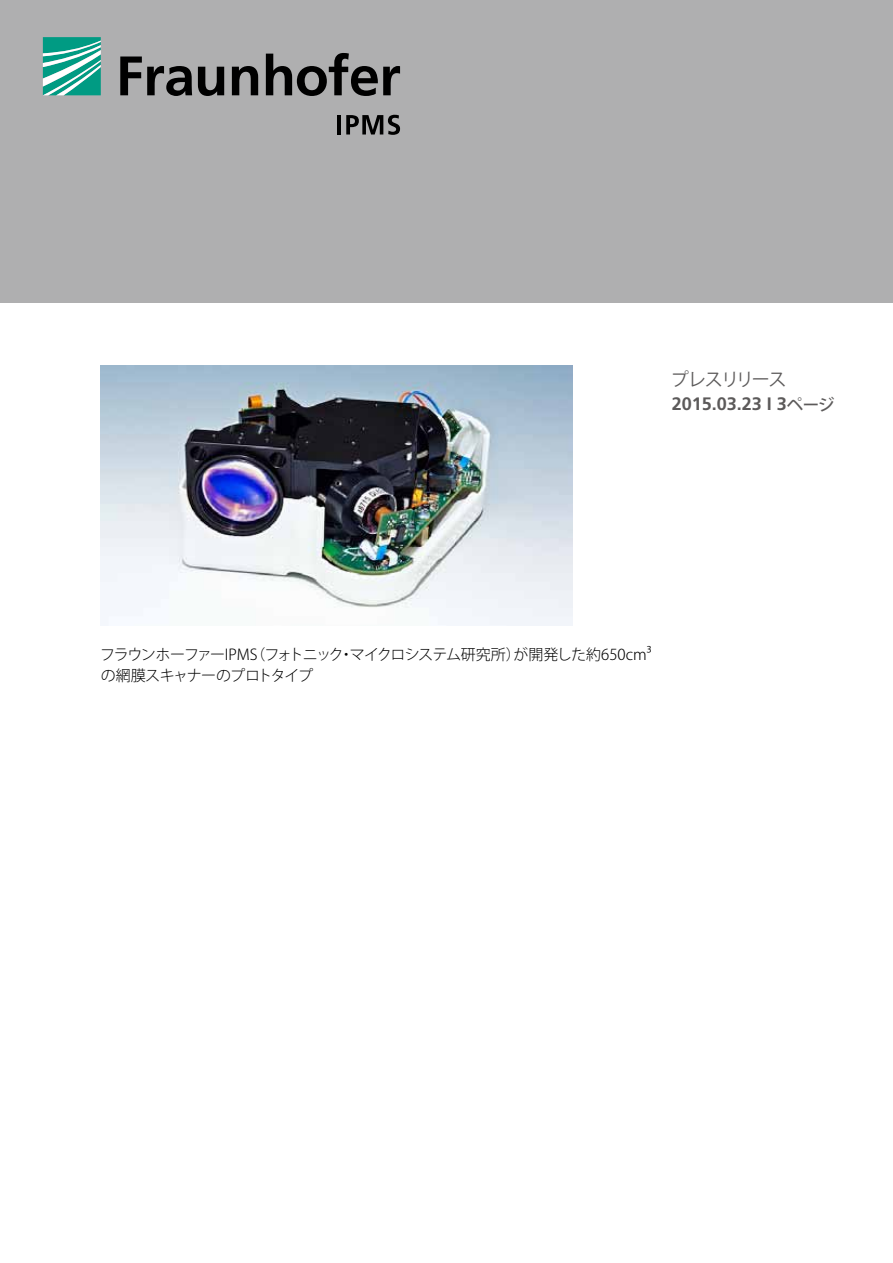
<style>
.page{position:relative;width:893px;height:1263px;background:#fff}
.page>*{position:absolute;margin:0;border:0;box-sizing:border-box;transform-origin:0 0}
.t1{font:700 18px "Frutiger LT Com";color:#5c5a5a}
.t2{font:18px "Koz Go Pro";letter-spacing:-.09em;color:#5c5a5a}
.t3{font:300 15px/21px "Koz Go Pro";letter-spacing:-.05em;color:#000}
.s1{font-family:"Koz Go Pro";font-weight:500;font-size:16.5px}
</style>
<div class="page">
<div style="left:0;top:0;width:893px;height:302px;background:#afafb0"></div>
<svg style="left:43px;top:37px;width:58px;height:58px;background:#4ab6a5"></svg>
<svg style="left:120px;top:53px;width:280px;height:43px"></svg>
<hr style="left:338px;top:115px;width:3px;height:19px;background:#000">
<svg style="left:346px;top:115px;width:54px;height:20px"></svg>
<img style="left:101px;top:366px;width:472px;height:259px">
<p class="t2" style="left:671px;top:368px;width:117px">プレスリリース</p>
<p class="t1" style="left:672px;top:394px;width:164px">2015.03.23 I 3<span class="s1">ページ</span></p>
<p class="t3" style="left:100px;top:644px;width:553px">フラウンホーファーIPMS（フォトニック・マイクロシステム研究所）が開発した約650cm³の網膜スキャナーのプロトタイプ</p>
</div>
